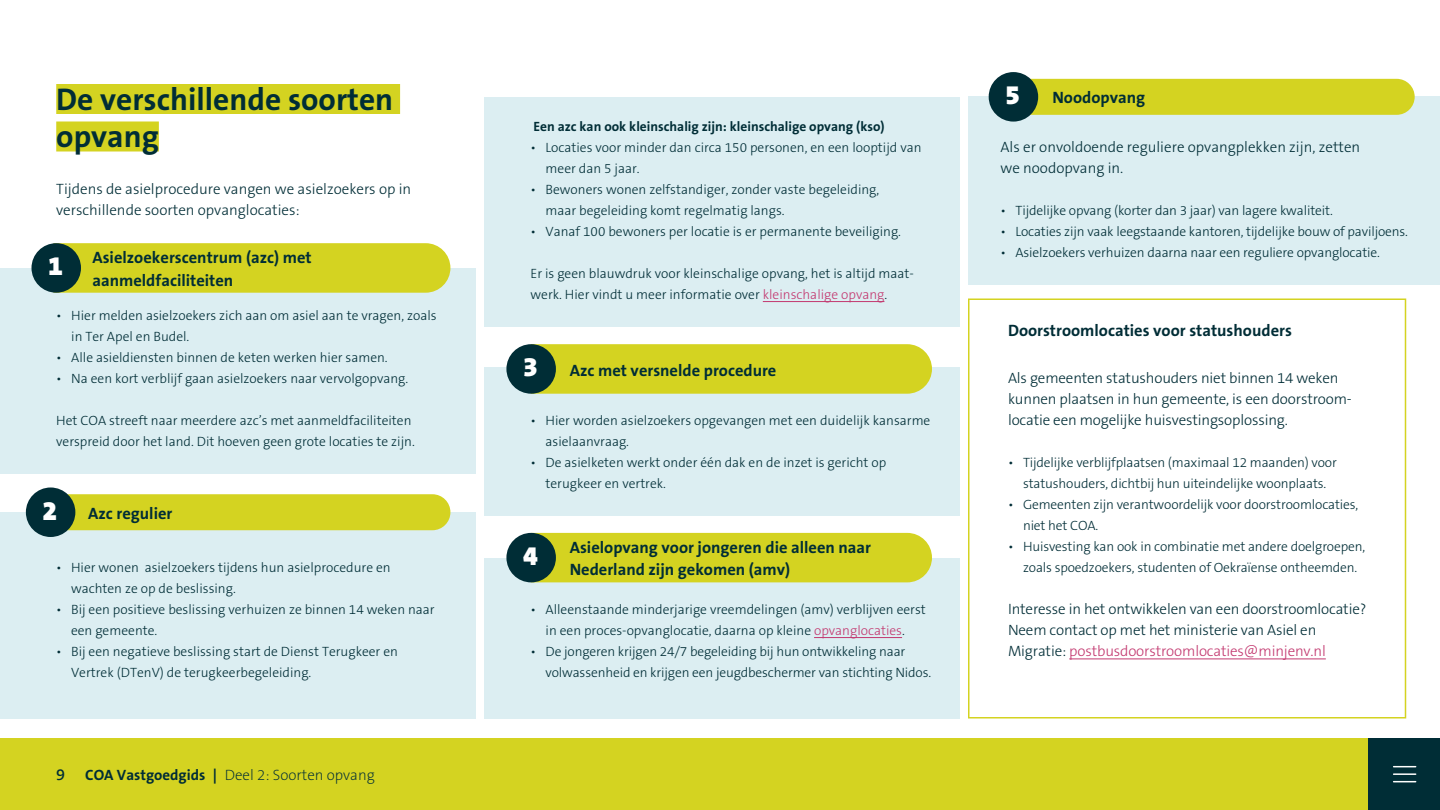
<style>
.page{position:relative;width:1440px;height:810px;background:#fff}
.page>*{position:absolute;margin:0;border:0;box-sizing:border-box;transform-origin:0 0}
.t1{font:700 31.5px/37.5px "The Sans B7";color:#002d36}
.Broodtekst{font:900 27px "The Sans B9";color:#fff}
.H3_Kopje_Soorten_opvang{font:700 16.5px/22.5px "The Sans B7";color:#002d36}
.Broodtekst-2{font:300 15px/21px "The Sans B3";letter-spacing:-.01em;color:#002d36}
.t2{font:200 15px "The Sans B2";color:#002d36}
.t3{font:700 15px "Caecilia LT Std";color:#002d36}
.Broodtekst-3{font:300 13.5px/21px "The Sans B3";color:#002d36}
.Opsomming{font:300 13.5px/21px "The Sans B3";color:#002d36}
.H4{font:700 13.5px "The Sans B7";color:#002d36}
.s1{font-family:"The Sans B7";font-weight:700}
.s2{color:#c33970}
</style>
<div class="page">
<div style="left:0;top:739px;width:1440px;height:71px;background:#d4d321"></div>
<div style="left:1369px;top:739px;width:71px;height:71px;background:#002d36"></div>
<svg style="left:1394px;top:766px;width:22px;height:1px"></svg>
<hr style="left:1394px;top:773px;width:22px;height:2px;background:#fff">
<svg style="left:1394px;top:781px;width:22px;height:1px"></svg>
<div style="left:56px;top:84px;width:344px;height:30px;background:#d4d321"></div>
<div style="left:56px;top:122px;width:103px;height:30px;background:#d4d321"></div>
<div style="left:0;top:268px;width:476px;height:206px;background:#dceef2"></div>
<div style="left:61px;top:243px;width:389px;height:50px;background:#d4d321"></div>
<div style="left:0;top:512px;width:476px;height:206px;background:#dceef2"></div>
<div style="left:67px;top:494px;width:383px;height:36px;background:#d4d321"></div>
<div style="left:484px;top:97px;width:476px;height:230px;background:#dceef2"></div>
<hr style="left:763px;top:301px;width:121px;height:1px;background:#c33970">
<div style="left:484px;top:368px;width:476px;height:148px;background:#dceef2"></div>
<div style="left:536px;top:344px;width:396px;height:50px;background:#d4d321"></div>
<div style="left:484px;top:558px;width:476px;height:160px;background:#dceef2"></div>
<div style="left:536px;top:533px;width:396px;height:49px;background:#d4d321"></div>
<hr style="left:814px;top:637px;width:88px;height:1px;background:#c33970">
<div style="left:969px;top:97px;width:471px;height:188px;background:#dceef2"></div>
<div style="left:1031px;top:79px;width:384px;height:36px;background:#d4d321"></div>
<div style="left:968px;top:298px;width:438px;height:420px;background:#fff;border:2px solid #d4d321"></div>
<hr style="left:1069px;top:659px;width:257px;height:1px;background:#c33970">
<div style="left:32px;top:243px;width:49px;height:50px;background:#002d36;border-radius:50%"></div>
<div style="left:26px;top:488px;width:49px;height:49px;background:#002d36;border-radius:50%"></div>
<div style="left:506px;top:344px;width:50px;height:50px;background:#002d36;border-radius:50%"></div>
<div style="left:506px;top:533px;width:50px;height:49px;background:#002d36;border-radius:50%"></div>
<div style="left:989px;top:72px;width:49px;height:50px;background:#002d36;border-radius:50%"></div>
<h2 class="t1" style="left:56px;top:82px;width:338px">De verschillende soorten opvang</h2>
<p class="Broodtekst-2" style="left:56px;top:179px;width:357px">Tijdens de asielprocedure vangen we asielzoekers op in verschillende soorten opvanglocaties:</p>
<h3 class="H3_Kopje_Soorten_opvang" style="left:92px;top:247px;width:221px">Asielzoekerscentrum (azc) met aanmeldfaciliteiten</h3>
<p class="Broodtekst-3" style="left:71px;top:305px;width:367px;text-indent:-15px">• Hier melden asielzoekers zich aan om asiel aan te vragen, zoals in Ter Apel en Budel.</p>
<p class="Broodtekst-3" style="left:56px;top:347px;width:333px">• Alle asieldiensten binnen de keten werken hier samen.</p>
<p class="Broodtekst-3" style="left:56px;top:368px;width:354px">• Na een kort verblijf gaan asielzoekers naar vervolgopvang.</p>
<p class="Opsomming" style="left:56px;top:410px;width:360px">Het COA streeft naar meerdere azc’s met aanmeldfaciliteiten verspreid door het land. Dit hoeven geen grote locaties te zijn.</p>
<h2 class="Broodtekst" style="left:48px;top:252px;width:16px">1</h2>
<h2 class="Broodtekst" style="left:42px;top:496px;width:16px">2</h2>
<h3 class="H3_Kopje_Soorten_opvang" style="left:88px;top:503px;width:86px">Azc regulier</h3>
<p class="Broodtekst-3" style="left:71px;top:557px;width:321px;text-indent:-15px">• Hier wonen asielzoekers tijdens hun asielprocedure en wachten ze op de beslissing.</p>
<p class="Broodtekst-3" style="left:71px;top:599px;width:365px;text-indent:-15px">• Bij een positieve beslissing verhuizen ze binnen 14 weken naar een gemeente.</p>
<p class="Broodtekst-3" style="left:71px;top:641px;width:328px;text-indent:-15px">• Bij een negatieve beslissing start de Dienst Terugkeer en<br>Vertrek (DTenV) de terugkeerbegeleiding.</p>
<p class="t3" style="left:56px;top:766px;width:10px">9</p>
<p class="t2" style="left:85px;top:767px;width:291px"><span class="s1">COA Vastgoedgids |</span> Deel 2: Soorten opvang</p>
<h3 class="H4" style="left:534px;top:119px;width:353px">Een azc kan ook kleinschalig zijn: kleinschalige opvang (kso)</h3>
<p class="Broodtekst-3" style="left:546px;top:137px;width:377px;text-indent:-15px">• Locaties voor minder dan circa 150 personen, en een looptijd van meer dan 5 jaar.</p>
<p class="Broodtekst-3" style="left:546px;top:179px;width:335px;text-indent:-15px">• Bewoners wonen zelfstandiger, zonder vaste begeleiding, maar begeleiding komt regelmatig langs.</p>
<p class="Broodtekst-3" style="left:531px;top:221px;width:372px">• Vanaf 100 bewoners per locatie is er permanente beveiliging.</p>
<p class="Broodtekst-3" style="left:531px;top:263px;width:385px">Er is geen blauwdruk voor kleinschalige opvang, het is altijd maat&shy;werk. Hier vindt u meer informatie over <span class="s2">kleinschalige opvang</span>.</p>
<h2 class="Broodtekst" style="left:523px;top:353px;width:16px">3</h2>
<h3 class="H3_Kopje_Soorten_opvang" style="left:570px;top:360px;width:208px">Azc met versnelde procedure</h3>
<p class="Broodtekst-3" style="left:546px;top:410px;width:386px;text-indent:-15px">• Hier worden asielzoekers opgevangen met een duidelijk kansarme asielaanvraag.</p>
<p class="Broodtekst-3" style="left:546px;top:452px;width:342px;text-indent:-15px">• De asielketen werkt onder één dak en de inzet is gericht op terugkeer en vertrek.</p>
<h3 class="H3_Kopje_Soorten_opvang" style="left:570px;top:537px;width:303px">Asielopvang voor jongeren die alleen naar<br>Nederland zijn gekomen (amv)</h3>
<p class="Broodtekst-3" style="left:531px;top:599px;width:397px;text-align:center">• Alleenstaande minderjarige vreemdelingen (amv) verblijven eerst in een proces-opvanglocatie, daarna op kleine <span class="s2">opvanglocaties</span>.</p>
<p class="Broodtekst-3" style="left:546px;top:641px;width:387px;text-indent:-15px">• De jongeren krijgen 24/7 begeleiding bij hun ontwikkeling naar volwassenheid en krijgen een jeugdbeschermer van stichting Nidos.</p>
<p class="Broodtekst" style="left:523px;top:541px;width:16px">4</p>
<p class="Broodtekst" style="left:1005px;top:81px;width:16px">5</p>
<h3 class="H3_Kopje_Soorten_opvang" style="left:1052px;top:88px;width:94px">Noodopvang</h3>
<p class="Broodtekst-2" style="left:1001px;top:137px;width:361px">Als er onvoldoende reguliere opvangplekken zijn, zetten we noodopvang in.</p>
<p class="Broodtekst-3" style="left:1001px;top:200px;width:334px">• Tijdelijke opvang (korter dan 3 jaar) van lagere kwaliteit.</p>
<p class="Broodtekst-3" style="left:1001px;top:221px;width:409px">• Locaties zijn vaak leegstaande kantoren, tijdelijke bouw of paviljoens.</p>
<p class="Broodtekst-3" style="left:1001px;top:242px;width:381px">• Asielzoekers verhuizen daarna naar een reguliere opvanglocatie.</p>
<h3 class="H3_Kopje_Soorten_opvang" style="left:1008px;top:321px;width:285px">Doorstroomlocaties voor statushouders</h3>
<p class="Broodtekst-2" style="left:1008px;top:368px;width:345px">Als gemeenten statushouders niet binnen 14 weken kunnen plaatsen in hun gemeente, is een doorstroom&shy;locatie een mogelijke huisvestingsoplossing.</p>
<p class="Broodtekst-3" style="left:1008px;top:452px;width:330px;text-align:center">• Tijdelijke verblijfplaatsen (maximaal 12 maanden) voor statushouders, dichtbij hun uiteindelijke woonplaats.</p>
<p class="Broodtekst-3" style="left:1023px;top:494px;width:337px;text-indent:-15px">• Gemeenten zijn verantwoordelijk voor doorstroomlocaties, niet het COA.</p>
<p class="Broodtekst-3" style="left:1008px;top:536px;width:359px;text-align:center">• Huisvesting kan ook in combinatie met andere doelgroepen, zoals spoedzoekers, studenten of Oekraïense ontheemden.</p>
<p class="Broodtekst-2" style="left:1008px;top:599px;width:360px">Interesse in het ontwikkelen van een doorstroomlocatie?<br>Neem contact op met het ministerie van Asiel en<br>Migratie: <span class="s2">postbusdoorstroomlocaties@minjenv.nl</span></p>
</div>
